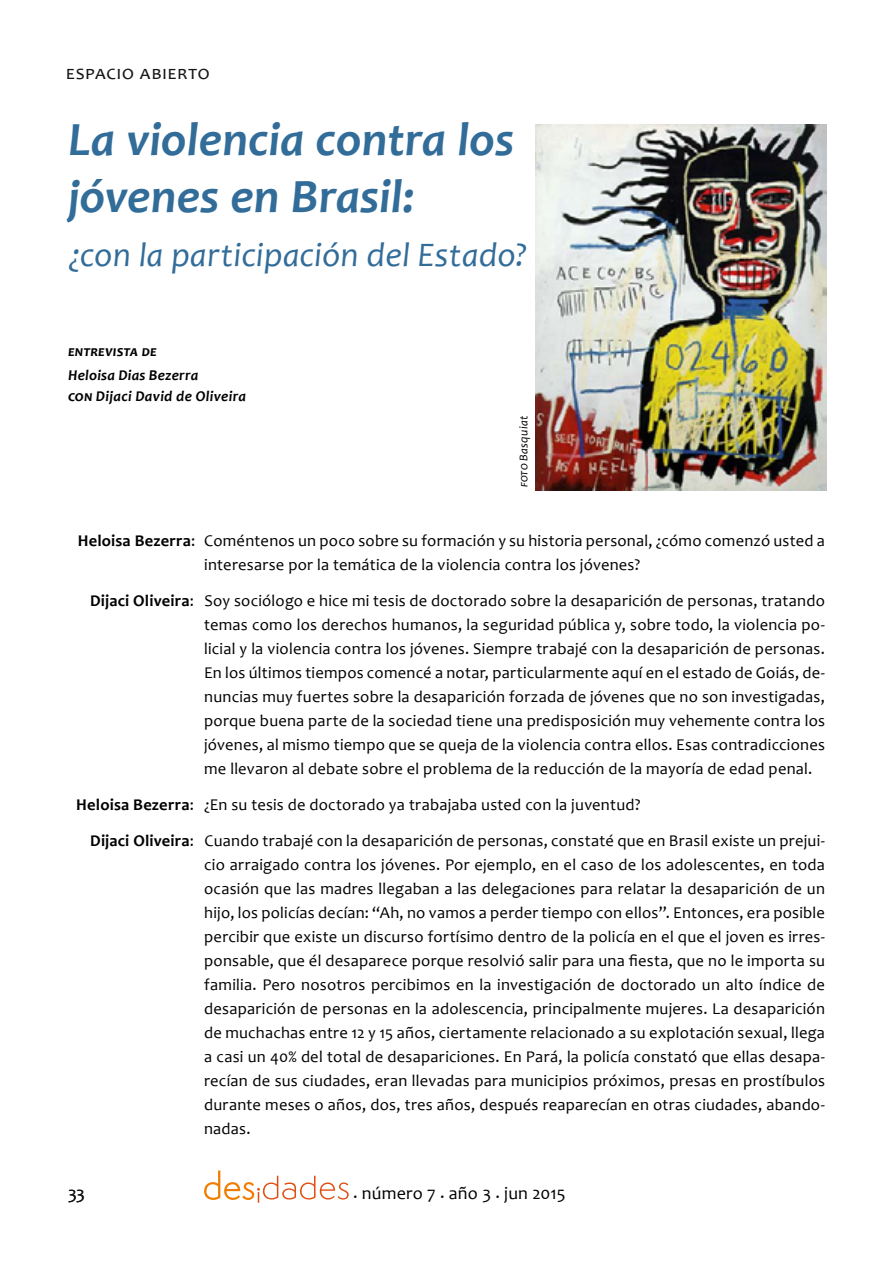
<style>
.page{position:relative;width:893px;height:1263px;background:#fff}
.page>*{position:absolute;margin:0;border:0;box-sizing:border-box;transform-origin:0 0}
.t1{font:italic 700 48px/57.6px "Candara";color:#326c99}
.t2{font:italic 34.5px "Candara";letter-spacing:.005em;color:#326c99}
.t3{font:19.5px "Candara";letter-spacing:.095em;color:#141414}
.t4{font:18px "Candara";letter-spacing:.01em;color:#000}
.t5{font:18px "Candara";color:#141414}
.t6{font:16.5px/24px "Candara";letter-spacing:.015em;color:#000}
.t7{font:italic 700 15px/24px "Candara";letter-spacing:.02em;color:#000}
.t8{font:italic 12px "Candara";letter-spacing:.025em;color:#000}
.s1{font-weight:700}
</style>
<div class="page">
<svg style="left:204px;top:1170px;width:145px;height:33px"></svg>
<img style="left:536px;top:124px;width:290px;height:366px">
<p class="t3" style="left:66px;top:61px;width:145px">espacio abierto</p>
<h1 class="t1" style="left:68px;top:110px;width:447px">La violencia contra los jóvenes en Brasil:</h1>
<h2 class="t2" style="left:68px;top:233px;width:461px">¿con la participación del Estado?</h2>
<p class="t7" style="left:68px;top:339px;width:132px">entrevista de<br>Heloisa Dias Bezerra</p>
<p class="t7" style="left:68px;top:384px;width:179px">con Dijaci David de Oliveira</p>
<p class="t8" style="left:516px;top:487px;width:73px;rotate:-90deg">foto Basquiat</p>
<p class="t6" style="left:204px;top:528px;width:622px;text-indent:-126px"><span class="s1">Heloisa Bezerra</span>: Coméntenos un poco sobre su formación y su historia personal, ¿cómo comenzó usted a interesarse por la temática de la violencia contra los jóvenes?</p>
<p class="t6" style="left:204px;top:588px;width:622px;text-align:justify;text-indent:-114px"><span class="s1">Dijaci Oliveira</span>: Soy sociólogo e hice mi tesis de doctorado sobre la desaparición de personas, tratando temas como los derechos humanos, la seguridad pública y, sobre todo, la violencia po&shy;licial y la violencia contra los jóvenes. Siempre trabajé con la desaparición de personas.<br>En los últimos tiempos comencé a notar, particularmente aquí en el estado de Goiás, de&shy;nuncias muy fuertes sobre la desaparición forzada de jóvenes que no son investigadas, porque buena parte de la sociedad tiene una predisposición muy vehemente contra los jóvenes, al mismo tiempo que se queja de la violencia contra ellos. Esas contradicciones me llevaron al debate sobre el problema de la reducción de la mayoría de edad penal.</p>
<p class="t6" style="left:90px;top:786px;width:736px;line-height:36px;text-indent:-14px"><span class="s1">Heloisa Bezerra</span>: ¿En su tesis de doctorado ya trabajaba usted con la juventud?<br><span class="s1">Dijaci Oliveira</span>: Cuando trabajé con la desaparición de personas, constaté que en Brasil existe un prejui-</p>
<p class="t6" style="left:204px;top:852px;width:622px;text-align:justify">cio arraigado contra los jóvenes. Por ejemplo, en el caso de los adolescentes, en toda ocasión que las madres llegaban a las delegaciones para relatar la desaparición de un hijo, los policías decían: “Ah, no vamos a perder tiempo con ellos”. Entonces, era posible percibir que existe un discurso fortísimo dentro de la policía en el que el joven es irres&shy;ponsable, que él desaparece porque resolvió salir para una fiesta, que no le importa su familia. Pero nosotros percibimos en la investigación de doctorado un alto índice de desaparición de personas en la adolescencia, principalmente mujeres. La desaparición de muchachas entre 12 y 15 años, ciertamente relacionado a su explotación sexual, llega a casi un 40% del total de desapariciones. En Pará, la policía constató que ellas desapa&shy;recían de sus ciudades, eran llevadas para municipios próximos, presas en prostíbulos durante meses o años, dos, tres años, después reaparecían en otras ciudades, abando&shy;nadas.</p>
<p class="t5" style="left:68px;top:1182px;width:19px">33</p>
<p class="t4" style="left:353px;top:1182px;width:214px">. número 7 . año 3 . jun 2015</p>
</div>
